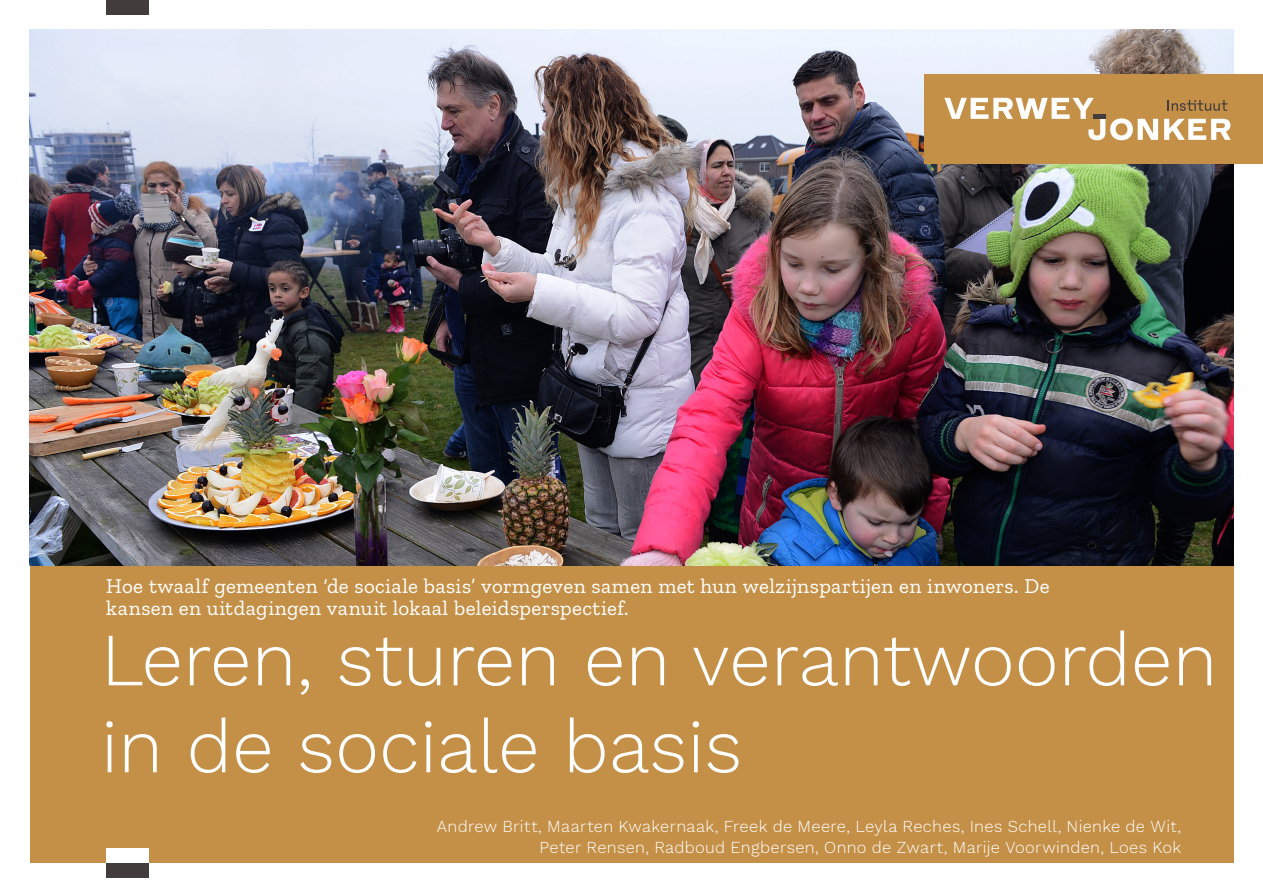
<style>
.page{position:relative;width:1263px;height:893px;background:#fff}
.page>*{position:absolute;margin:0;border:0;box-sizing:border-box;transform-origin:0 0}
.t1{font:300 75px/87px "Work Sans";color:#fff}
.t2{font:21px/22.5px "Zilla Slab";letter-spacing:.015em;color:#fff}
.t3{font:300 16.5px/21px "Work Sans";letter-spacing:.02em;color:#fff;text-align:right}
</style>
<div class="page">
<div style="left:30px;top:566px;width:1203px;height:297px;background:#c49047"></div>
<div style="left:106px;top:0;width:43px;height:15px;background:#423c3d"></div>
<div style="left:106px;top:848px;width:43px;height:15px;background:#fff"></div>
<div style="left:106px;top:863px;width:43px;height:15px;background:#423c3d"></div>
<img style="left:30px;top:30px;width:1203px;height:536px">
<div style="left:925px;top:74px;width:338px;height:90px;background:#c49047"></div>
<svg style="left:1168px;top:100px;width:59px;height:11px"></svg>
<svg style="left:944px;top:98px;width:214px;height:42px"></svg>
<svg style="left:1164px;top:119px;width:67px;height:21px"></svg>
<div style="left:1093px;top:114px;width:12px;height:5px;background:#423c3d"></div>
<p class="t2" style="left:106px;top:575px;width:945px">Hoe twaalf gemeenten ‘de sociale basis’ vormgeven samen met hun welzijnspartijen en inwoners. De kansen en uitdagingen vanuit lokaal beleidsperspectief.</p>
<h1 class="t1" style="left:101px;top:613px;width:1118px">Leren, sturen en verantwoorden in de sociale basis</h1>
<p class="t3" style="left:437px;top:815px;width:746px">Andrew Britt, Maarten Kwakernaak, Freek de Meere, Leyla Reches, Ines Schell, Nienke de Wit,<br>Peter Rensen, Radboud Engbersen, Onno de Zwart, Marije Voorwinden, Loes Kok</p>
</div>
